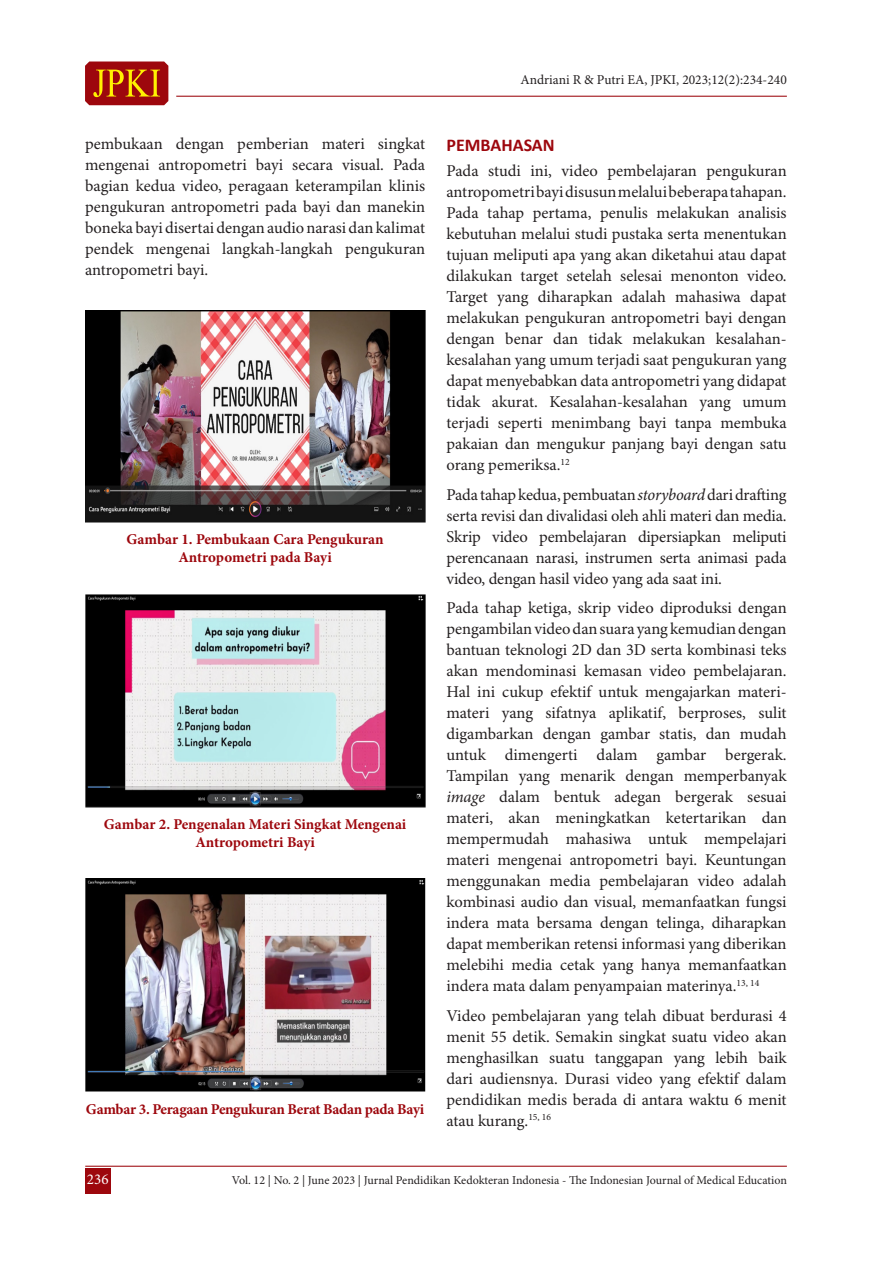
<style>
.page{position:relative;width:893px;height:1263px;background:#fff}
.page>*{position:absolute;margin:0;border:0;box-sizing:border-box;transform-origin:0 0}
.Sub_1{font:700 18px "Calibri";color:#9d070d}
.Text-1{font:16.5px/21px "Minion Pro";letter-spacing:-.005em;color:#231f20;text-align:justify}
.t1{font:700 15px/18px "Minion Pro";letter-spacing:-.005em;color:#9d070d;text-align:center}
.t2{font:15px "Minion Pro";color:#fff}
.t3{font:13.5px "Minion Pro";color:#231f20}
.t4{font:12px "Minion Pro";color:#231f20}
.s1{font-style:italic}
</style>
<div class="page">
<div style="left:85px;top:1168px;width:26px;height:25px;background:#9d070d"></div>
<hr style="left:85px;top:1166px;width:702px;height:1px;background:#9d070d">
<hr style="left:176px;top:96px;width:611px;height:1px;background:#9d070d">
<svg style="left:85px;top:62px;width:83px;height:43px;background:#ad2e0c"></svg>
<img style="left:85px;top:310px;width:340px;height:213px">
<img style="left:85px;top:594px;width:340px;height:213px">
<img style="left:85px;top:879px;width:340px;height:212px">
<p class="Text-1" style="left:85px;top:134px;width:342px">pembukaan dengan pemberian materi singkat mengenai antropometri bayi secara visual. Pada bagian kedua video, peragaan keterampilan klinis pengukuran antropometri pada bayi dan manekin boneka bayi disertai dengan audio narasi dan kalimat pendek mengenai langkah-langkah pengukuran antropometri bayi.</p>
<p class="t1" style="left:127px;top:530px;width:259px">Gambar 1. Pembukaan Cara Pengukuran<br>Antropometri pada Bayi</p>
<p class="t1" style="left:104px;top:815px;width:304px">Gambar 2. Pengenalan Materi Singkat Mengenai<br>Antropometri Bayi</p>
<p class="t1" style="left:86px;top:1100px;width:340px">Gambar 3. Peragaan Pengukuran Berat Badan pada Bayi</p>
<p class="t3" style="left:520px;top:72px;width:268px">Andriani R &amp; Putri EA, JPKI, 2023;12(2):234-240</p>
<p class="Sub_1" style="left:446px;top:132px;width:110px">PEMBAHASAN</p>
<p class="Text-1" style="left:446px;top:161px;width:342px">Pada studi ini, video pembelajaran pengukuran antropometri bayi disusun melalui beberapa tahapan.<br>Pada tahap pertama, penulis melakukan analisis kebutuhan melalui studi pustaka serta menentukan tujuan meliputi apa yang akan diketahui atau dapat dilakukan target setelah selesai menonton video.<br>Target yang diharapkan adalah mahasiwa dapat melakukan pengukuran antropometri bayi dengan dengan benar dan tidak melakukan kesalahan&shy;kesalahan yang umum terjadi saat pengukuran yang dapat menyebabkan data antropometri yang didapat tidak akurat. Kesalahan-kesalahan yang umum terjadi seperti menimbang bayi tanpa membuka pakaian dan mengukur panjang bayi dengan satu orang pemeriksa.<sup>12</sup></p>
<p class="Text-1" style="left:446px;top:484px;width:342px">Pada tahap kedua, pembuatan <span class="s1">storyboard</span> dari drafting serta revisi dan divalidasi oleh ahli materi dan media.<br>Skrip video pembelajaran dipersiapkan meliputi perencanaan narasi, instrumen serta animasi pada video, dengan hasil video yang ada saat ini.</p>
<p class="Text-1" style="left:446px;top:598px;width:342px">Pada tahap ketiga, skrip video diproduksi dengan pengambilan video dan suara yang kemudian dengan bantuan teknologi 2D dan 3D serta kombinasi teks akan mendominasi kemasan video pembelajaran.<br>Hal ini cukup efektif untuk mengajarkan materi&shy;materi yang sifatnya aplikatif, berproses, sulit digambarkan dengan gambar statis, dan mudah untuk dimengerti dalam gambar bergerak.<br>Tampilan yang menarik dengan memperbanyak <span class="s1">image</span> dalam bentuk adegan bergerak sesuai materi, akan meningkatkan ketertarikan dan mempermudah mahasiwa untuk mempelajari materi mengenai antropometri bayi. Keuntungan menggunakan media pembelajaran video adalah kombinasi audio dan visual, memanfaatkan fungsi indera mata bersama dengan telinga, diharapkan dapat memberikan retensi informasi yang diberikan melebihi media cetak yang hanya memanfaatkan indera mata dalam penyampaian materinya.<sup>13,</sup> <sup>14</sup></p>
<p class="Text-1" style="left:446px;top:1006px;width:342px">Video pembelajaran yang telah dibuat berdurasi 4 menit 55 detik. Semakin singkat suatu video akan menghasilkan suatu tanggapan yang lebih baik dari audiensnya. Durasi video yang efektif dalam pendidikan medis berada di antara waktu 6 menit atau kurang.<sup>15,</sup> <sup>16</sup></p>
<p class="t2" style="left:87px;top:1170px;width:23px">236</p>
<p class="t4" style="left:232px;top:1172px;width:556px">Vol. 12 | No. 2 | June 2023 | Jurnal Pendidikan Kedokteran Indonesia - The Indonesian Journal of Medical Education</p>
</div>
